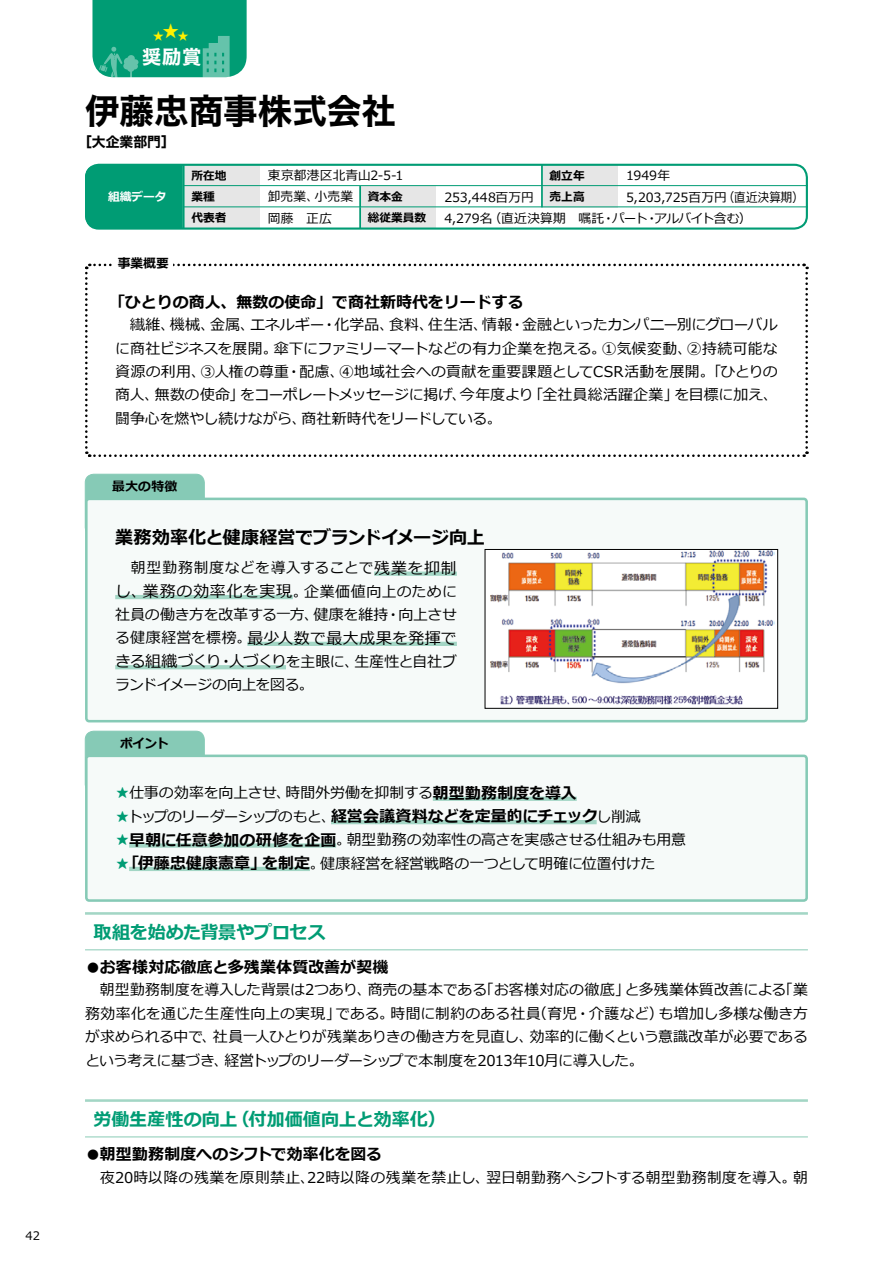
<style>
.page{position:relative;width:893px;height:1263px;background:#fff}
.page>*{position:absolute;margin:0;border:0;box-sizing:border-box;transform-origin:0 0}
.t1{font:34.5px "Hira Kaku Std N W7";color:#000}
.t2{font:19.2px "Hira Kaku Std N W7";color:#fff}
.t3{font:700 18px "Meiryo";letter-spacing:-.01em;color:#009c74}
.t4{font:700 18px "Meiryo";letter-spacing:-.01em;color:#000}
.t5{font:700 15.9px "Meiryo";color:#000}
.t6{font:15.9px/23.4px "Meiryo";letter-spacing:.025em;color:#000}
.t7{font:15.9px "Meiryo";letter-spacing:.045em;color:#000}
.t8{font:14.85px/23.4px "Meiryo";letter-spacing:-.01em;color:#000;text-align:justify}
.t9{font:14.85px "Meiryo";letter-spacing:.01em;color:#000}
.t10{font:14.85px "Meiryo";letter-spacing:-.055em;color:#000}
.t11{font:14.85px "Meiryo";letter-spacing:.03em;color:#000}
.t12{font:14.85px "Meiryo";letter-spacing:-.035em;color:#000}
.t13{font:13.8px "Hira Kaku Std N W7";color:#000}
.t14{font:12.75px "Meiryo";color:#000}
.t15{font:700 12.75px "Meiryo";color:#000}
.t16{font:700 11.7px "Meiryo";color:#000}
.t17{font:700 11.7px "Meiryo";color:#fff}
.t18{font:11.7px "Meiryo";color:#000}
.t19{font:10.65px "Hira Kaku Std N W7";color:#fff100}
.s1{font-size:15.9px}
.s2{font-size:14.85px}
.s3{color:#009c74}
.s4{font-weight:700;font-size:15.9px}
</style>
<div class="page">
<div style="left:85px;top:731px;width:119px;height:62px;background:#86cab6;border-radius:9px"></div>
<div style="left:85px;top:731px;width:120px;height:62px;border:1px solid #86cab6;border-radius:9px"></div>
<div style="left:86px;top:756px;width:721px;height:144px;background:#f6faf9;border-radius:3px"></div>
<hr style="left:433px;top:797px;width:144px;height:4px;background:#a3d6c5">
<hr style="left:331px;top:820px;width:266px;height:4px;background:#a3d6c5">
<div style="left:129px;top:843px;width:207px;height:5px;background:#a3d6c5"></div>
<hr style="left:129px;top:867px;width:181px;height:4px;background:#a3d6c5">
<div style="left:85px;top:754px;width:723px;height:148px;border:3px solid #86cab6;border-radius:3px"></div>
<svg style="left:85px;top:263px;width:724px;height:194px"></svg>
<div style="left:114px;top:255px;width:59px;height:13px;background:#fff"></div>
<hr style="left:85px;top:949px;width:723px;height:1px;background:#a3d6c5">
<hr style="left:85px;top:912px;width:723px;height:3px;background:#a3d6c5">
<hr style="left:85px;top:1136px;width:723px;height:1px;background:#a3d6c5">
<hr style="left:85px;top:1099px;width:723px;height:3px;background:#a3d6c5">
<div style="left:359px;top:186px;width:77px;height:21px;background:#e6e6e6"></div>
<div style="left:541px;top:165px;width:77px;height:21px;background:#e6e6e6"></div>
<div style="left:359px;top:207px;width:77px;height:22px;background:#e6e6e6"></div>
<div style="left:541px;top:186px;width:77px;height:21px;background:#e6e6e6"></div>
<div style="left:183px;top:165px;width:76px;height:21px;background:#e6e6e6"></div>
<div style="left:183px;top:207px;width:76px;height:22px;background:#e6e6e6"></div>
<div style="left:183px;top:186px;width:76px;height:21px;background:#e6e6e6"></div>
<div style="left:85px;top:164px;width:723px;height:66px;border:2px solid #009c74;border-radius:13px"></div>
<hr style="left:183px;top:185px;width:625px;height:1px;background:#009c74">
<hr style="left:183px;top:206px;width:625px;height:1px;background:#009c74">
<hr style="left:359px;top:186px;width:2px;height:21px;background:#009c74">
<hr style="left:183px;top:165px;width:2px;height:64px;background:#009c74">
<hr style="left:541px;top:165px;width:2px;height:21px;background:#009c74">
<hr style="left:359px;top:207px;width:2px;height:22px;background:#009c74">
<hr style="left:541px;top:186px;width:2px;height:21px;background:#009c74">
<div style="left:85px;top:165px;width:98px;height:64px;background:#009c74"></div>
<svg style="left:92px;top:0;width:155px;height:78px;background:#12a37e"></svg>
<div style="left:85px;top:474px;width:119px;height:62px;background:#86cab6;border-radius:9px"></div>
<div style="left:85px;top:474px;width:120px;height:62px;border:1px solid #86cab6;border-radius:9px"></div>
<div style="left:86px;top:499px;width:721px;height:222px;background:#f6faf9;border-radius:3px"></div>
<div style="left:374px;top:571px;width:83px;height:5px;background:#a3d6c5"></div>
<hr style="left:115px;top:595px;width:178px;height:4px;background:#a3d6c5">
<hr style="left:247px;top:642px;width:210px;height:4px;background:#a3d6c5">
<hr style="left:115px;top:665px;width:171px;height:4px;background:#a3d6c5">
<div style="left:85px;top:498px;width:723px;height:224px;border:3px solid #86cab6;border-radius:3px"></div>
<img style="left:491px;top:551px;width:284px;height:154px">
<div style="left:485px;top:549px;width:293px;height:160px;border:1px solid #000"></div>
<p class="t18" style="left:26px;top:1228px;width:16px">42</p>
<p class="t19" style="left:153px;top:28px;width:37px">★<sup>★</sup>★</p>
<p class="t2" style="left:142px;top:42px;width:61px">奨励賞</p>
<h1 class="t1" style="left:85px;top:84px;width:312px">伊藤忠商事株式会社</h1>
<p class="t13" style="left:78px;top:131px;width:98px">［大企業部門］</p>
<p class="t14" style="left:268px;top:167px;width:137px">東京都港区北青山2-5-1</p>
<p class="t14" style="left:268px;top:209px;width:66px">岡藤　正広</p>
<p class="t14" style="left:626px;top:167px;width:46px">1949年</p>
<p class="t14" style="left:444px;top:209px;width:309px">4,279名（直近決算期　嘱託・パート・アルバイト含む）</p>
<p class="t16" style="left:550px;top:167px;width:37px">創立年</p>
<p class="t16" style="left:191px;top:167px;width:37px">所在地</p>
<p class="t16" style="left:191px;top:210px;width:37px">代表者</p>
<p class="t17" style="left:108px;top:189px;width:60px">組織データ</p>
<p class="t14" style="left:626px;top:188px;width:179px">5,203,725百万円（直近決算期）</p>
<p class="t14" style="left:268px;top:188px;width:87px">卸売業、小売業</p>
<p class="t14" style="left:444px;top:188px;width:91px">253,448百万円</p>
<p class="t16" style="left:550px;top:189px;width:37px">売上高</p>
<p class="t16" style="left:368px;top:189px;width:48px">資本金　</p>
<p class="t16" style="left:191px;top:189px;width:25px">業種</p>
<p class="t16" style="left:368px;top:210px;width:60px">総従業員数</p>
<p class="t15" style="left:118px;top:255px;width:53px">事業概要</p>
<p class="t5" style="left:110px;top:291px;width:416px">「ひとりの商人、無数の使命」で商社新時代をリードする</p>
<p class="t8" style="left:115px;top:314px;width:664px">　繊維、機械、金属、エネルギー・化学品、食料、住生活、情報・金融といったカンパニー別にグローバルに商社ビジネスを展開。傘下にファミリーマートなどの有力企業を抱える。①気候変動、②持続可能な資源の利用、③人権の尊重・配慮、④地域社会への貢献を重要課題としてCSR活動を展開。「ひとりの商人、無数の使命」をコーポレートメッセージに掲げ、今年度より「全社員総活躍企業」を目標に加え、闘争心を燃やし続けながら、商社新時代をリードしている。</p>
<p class="t15" style="left:112px;top:477px;width:67px">最大の特徴</p>
<p class="t4" style="left:115px;top:524px;width:371px">業務効率化と健康経営でブランドイメージ向上</p>
<p class="t11" style="left:115px;top:557px;width:343px">　朝型勤務制度などを導入することで<span class="s1">残業を抑制</span></p>
<p class="t7" style="left:115px;top:580px;width:343px">し、業務の効率化を実現<span class="s2">。企業価値向上のために</span></p>
<p class="t8" style="left:115px;top:603px;width:343px">社員の働き方を改革する一方、健康を維持・向上させ</p>
<p class="t6" style="left:115px;top:627px;width:343px"><span class="s2">る健康経営を標榜。</span>最少人数で最大成果を発揮できる組織づくり・人づくり<span class="s2">を主眼に、生産性と自社ブ</span></p>
<p class="t12" style="left:115px;top:674px;width:200px">ランドイメージの向上を図る。</p>
<p class="t15" style="left:120px;top:734px;width:50px">ポイント</p>
<p class="t8" style="left:115px;top:782px;width:463px"><span class="s3">★</span>仕事の効率を向上させ、時間外労働を抑制する<span class="s4">朝型勤務制度を導入</span></p>
<p class="t10" style="left:115px;top:806px;width:527px"><span class="s3">★</span>トップのリーダーシップのもと、<span class="s4">経営会議資料などを定量的にチェック</span>し削減</p>
<p class="t8" style="left:115px;top:829px;width:572px"><span class="s3">★</span><span class="s4">早朝に任意参加の研修を企画</span>。朝型勤務の効率性の高さを実感させる仕組みも用意</p>
<p class="t8" style="left:115px;top:852px;width:542px"><span class="s3">★</span><span class="s4">「伊藤忠健康憲章」を制定</span>。健康経営を経営戦略の一つとして明確に位置付けた</p>
<p class="t3" style="left:94px;top:919px;width:234px">取組を始めた背景やプロセス</p>
<p class="t5" style="left:85px;top:956px;width:305px">●お客様対応徹底と多残業体質改善が契機</p>
<p class="t8" style="left:85px;top:979px;width:724px">　朝型勤務制度を導入した背景は2つあり、商売の基本である「お客様対応の徹底」と多残業体質改善による「業務効率化を通じた生産性向上の実現」である。時間に制約のある社員（育児・介護など）も増加し多様な働き方が求められる中で、社員一人ひとりが残業ありきの働き方を見直し、効率的に働くという意識改革が必要であるという考えに基づき、経営トップのリーダーシップで本制度を2013年10月に導入した。　</p>
<p class="t3" style="left:94px;top:1106px;width:353px">労働生産性の向上（付加価値向上と効率化）</p>
<p class="t5" style="left:85px;top:1143px;width:298px">●朝型勤務制度へのシフトで効率化を図る</p>
<p class="t9" style="left:85px;top:1167px;width:724px">　夜20時以降の残業を原則禁止、22時以降の残業を禁止し、翌日朝勤務へシフトする朝型勤務制度を導入。朝</p>
</div>
